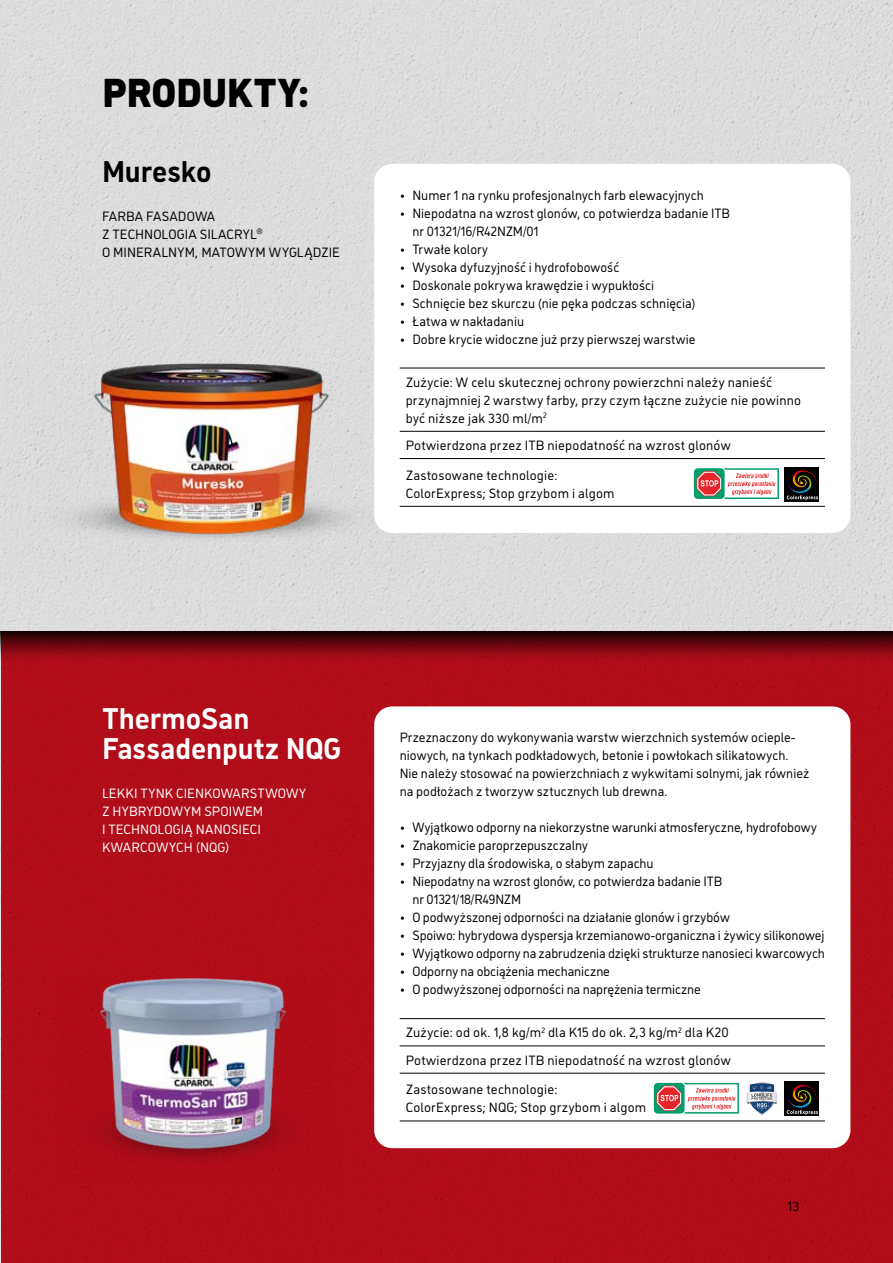
<style>
.page{position:relative;width:893px;height:1263px;background:#fff}
.page>*{position:absolute;margin:0;border:0;box-sizing:border-box;transform-origin:0 0}
.t1{font:900 40.5px "CAP Elephant";letter-spacing:-.005em;color:#000}
.t2{font:700 30px/30px "CAP Elephant";letter-spacing:-.005em;color:#fff}
.t3{font:700 30px "CAP Elephant";letter-spacing:-.01em;color:#000}
.t4{font:13.5px/18px "CAP Elephant";letter-spacing:.005em;color:#000}
.t5{font:13.5px/18px "CAP Elephant";letter-spacing:.01em;color:#fff}
</style>
<div class="page">
<div style="left:0;top:0;width:893px;height:632px;background:#ddd"></div>
<img style="left:5px;top:363px;width:410px;height:215px">
<div style="left:1px;top:631px;width:892px;height:632px;background:#b10d1a"></div>
<div style="left:0;top:631px;width:893px;height:30px;background:linear-gradient(to bottom,#1a0203,#b50d1a)"></div>
<div style="left:374px;top:164px;width:476px;height:369px;background:#fff;border-radius:18px"></div>
<hr style="left:400px;top:368px;width:425px;height:1px;background:#000">
<hr style="left:400px;top:431px;width:425px;height:1px;background:#000">
<hr style="left:400px;top:458px;width:425px;height:1px;background:#000">
<hr style="left:400px;top:506px;width:425px;height:1px;background:#000">
<svg style="left:694px;top:468px;width:31px;height:31px"></svg>
<svg style="left:697px;top:468px;width:82px;height:31px"></svg>
<div style="left:785px;top:467px;width:34px;height:34px;background:#000"></div>
<svg style="left:787px;top:470px;width:31px;height:30px"></svg>
<div style="left:374px;top:706px;width:476px;height:442px;background:#fff;border-radius:18px"></div>
<hr style="left:400px;top:1018px;width:425px;height:1px;background:#000">
<hr style="left:400px;top:1045px;width:425px;height:1px;background:#000">
<hr style="left:400px;top:1073px;width:425px;height:1px;background:#000">
<hr style="left:400px;top:1120px;width:425px;height:1px;background:#000">
<svg style="left:654px;top:1083px;width:31px;height:30px"></svg>
<svg style="left:657px;top:1083px;width:82px;height:30px"></svg>
<svg style="left:747px;top:1082px;width:30px;height:34px"></svg>
<div style="left:785px;top:1082px;width:34px;height:34px;background:#000"></div>
<svg style="left:787px;top:1084px;width:31px;height:31px"></svg>
<img style="left:61px;top:978px;width:271px;height:204px">
<h1 class="t1" style="left:102px;top:70px;width:208px">PRODUKTY:</h1>
<h2 class="t3" style="left:102px;top:154px;width:111px">Muresko</h2>
<p class="t4" style="left:102px;top:207px;width:239px">FARBA FASADOWA<br>Z TECHNOLOGIA SILACRYL<sup>®<br></sup>O MINERALNYM, MATOWYM WYGLĄDZIE</p>
<p class="t4" style="left:400px;top:186px;width:306px">• Numer 1 na rynku profesjonalnych farb elewacyjnych</p>
<p class="t4" style="left:412px;top:204px;width:319px;text-indent:-13px">• Niepodatna na wzrost glonów, co potwierdza badanie ITB nr 01321/16/R42NZM/01</p>
<p class="t4" style="left:400px;top:240px;width:90px">• Trwałe kolory</p>
<p class="t4" style="left:400px;top:258px;width:221px">• Wysoka dyfuzyjność i hydrofobowość</p>
<p class="t4" style="left:400px;top:276px;width:256px">• Doskonale pokrywa krawędzie i wypukłości</p>
<p class="t4" style="left:400px;top:294px;width:297px">• Schnięcie bez skurczu (nie pęka podczas schnięcia)</p>
<p class="t4" style="left:400px;top:312px;width:126px">• Łatwa w nakładaniu</p>
<p class="t4" style="left:400px;top:330px;width:297px">• Dobre krycie widoczne już przy pierwszej warstwie</p>
<p class="t4" style="left:406px;top:373px;width:397px">Zużycie: W celu skutecznej ochrony powierzchni należy nanieść przynajmniej 2 warstwy farby, przy czym łączne zużycie nie powinno być niższe jak 330 ml/m<sup>2</sup></p>
<p class="t4" style="left:406px;top:436px;width:326px">Potwierdzona przez ITB niepodatność na wzrost glonów</p>
<p class="t4" style="left:406px;top:466px;width:210px">Zastosowane technologie:<br>ColorExpress; Stop grzybom i algom</p>
<h2 class="t2" style="left:102px;top:704px;width:241px">ThermoSan<br>Fassadenputz NQG</h2>
<p class="t5" style="left:102px;top:785px;width:206px">LEKKI TYNK CIENKOWARSTWOWY<br>Z HYBRYDOWYM SPOIWEM<br>I TECHNOLOGIĄ NANOSIECI<br>KWARCOWYCH (NQG)</p>
<p class="t4" style="left:400px;top:728px;width:411px">Przeznaczony do wykonywania warstw wierzchnich systemów ocieple&shy;niowych, na tynkach podkładowych, betonie i powłokach silikatowych.<br>Nie należy stosować na powierzchniach z wykwitami solnymi, jak również na podłożach z tworzyw sztucznych lub drewna.</p>
<p class="t4" style="left:400px;top:818px;width:419px">• Wyjątkowo odporny na niekorzystne warunki atmosferyczne, hydrofobowy</p>
<p class="t4" style="left:400px;top:836px;width:190px">• Znakomicie paroprzepuszczalny</p>
<p class="t4" style="left:400px;top:854px;width:255px">• Przyjazny dla środowiska, o słabym zapachu</p>
<p class="t4" style="left:412px;top:872px;width:311px;text-indent:-13px">• Niepodatny na wzrost glonów, co potwierdza badanie ITB nr 01321/18/R49NZM</p>
<p class="t4" style="left:400px;top:908px;width:332px">• O podwyższonej odporności na działanie glonów i grzybów</p>
<p class="t4" style="left:400px;top:926px;width:426px">• Spoiwo: hybrydowa dyspersja krzemianowo-organiczna i żywicy silikonowej</p>
<p class="t4" style="left:400px;top:944px;width:427px">• Wyjątkowo odporny na zabrudzenia dzięki strukturze nanosieci kwarcowych</p>
<p class="t4" style="left:400px;top:962px;width:212px">• Odporny na obciążenia mechaniczne</p>
<p class="t4" style="left:400px;top:980px;width:303px">• O podwyższonej odporności na naprężenia termiczne</p>
<p class="t4" style="left:406px;top:1019px;width:326px;line-height:27.3px">Zużycie: od ok. 1,8 kg/m<sup>2</sup> dla K15 do ok. 2,3 kg/m<sup>2</sup> dla K20<br>Potwierdzona przez ITB niepodatność na wzrost glonów</p>
<p class="t4" style="left:406px;top:1081px;width:242px">Zastosowane technologie:<br>ColorExpress; NQG; Stop grzybom i algom</p>
<p class="t4" style="left:787px;top:1197px;width:14px">13</p>
</div>
